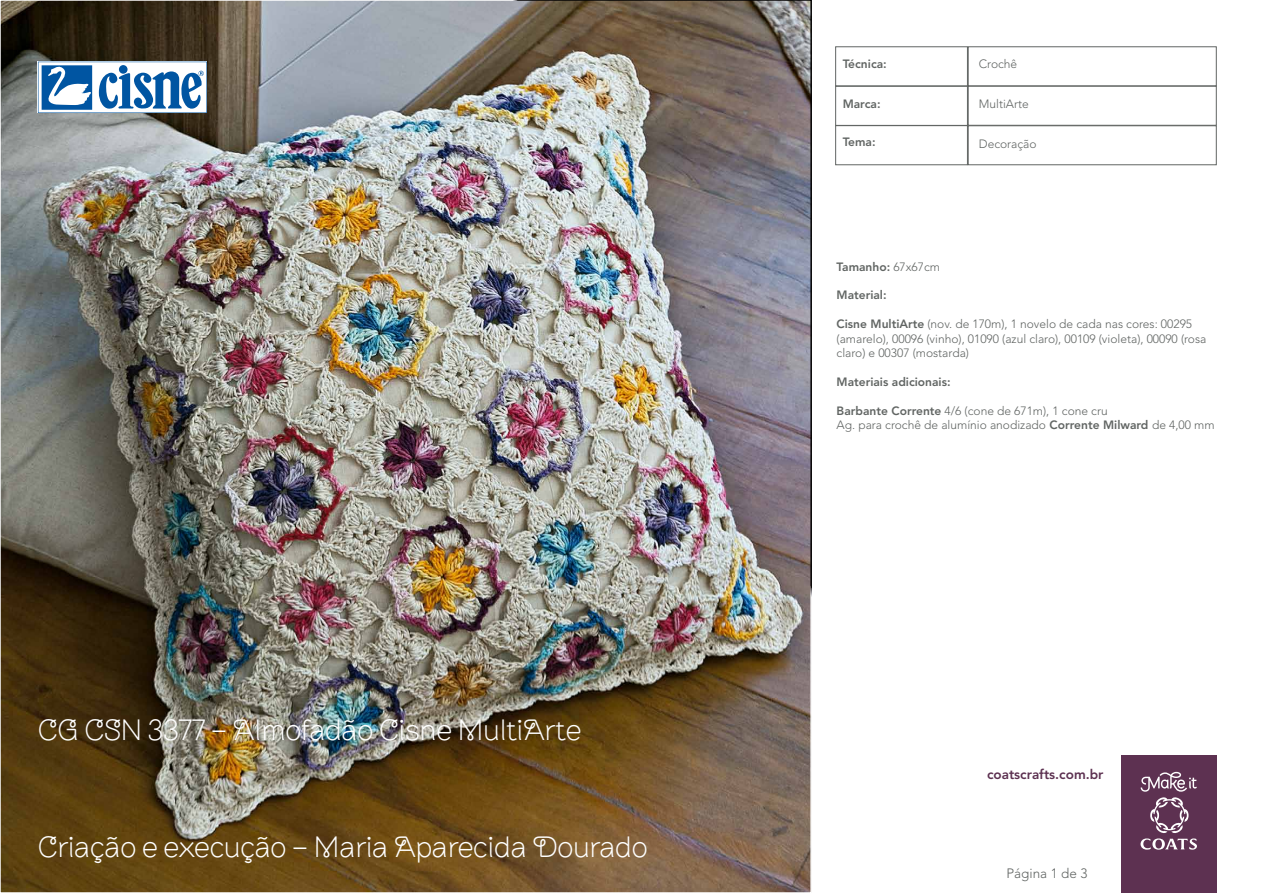
<style>
.page{position:relative;width:1263px;height:893px;background:#fff}
.page>*{position:absolute;margin:0;border:0;box-sizing:border-box;transform-origin:0 0}
.t1{font:300 30px "Brownstone Sans";color:#fff}
.t2{font:800 13.5px "Avenir LT Std";color:#5d3151}
.t3{font:300 13.5px "Avenir LT Std";color:#616563}
.t4{font:300 12px/14.4px "Avenir LT Std";color:#616563}
.t5{font:800 12px "Avenir LT Std";color:#616563}
.s1{font-weight:300}
.s2{font-weight:800}
</style>
<div class="page">
<img style="left:3px;top:3px;width:806px;height:887px">
<div style="left:1121px;top:756px;width:95px;height:137px;background:#5d3151"></div>
<svg style="left:1140px;top:772px;width:57px;height:78px"></svg>
<svg style="left:38px;top:62px;width:169px;height:51px"></svg>
<div style="left:968px;top:126px;width:248px;height:39px;border:1px solid #616563"></div>
<div style="left:835px;top:47px;width:133px;height:39px;border:1px solid #616563"></div>
<div style="left:835px;top:86px;width:133px;height:40px;border:1px solid #616563"></div>
<div style="left:835px;top:125px;width:133px;height:40px;border:1px solid #616563"></div>
<div style="left:968px;top:47px;width:248px;height:39px;border:1px solid #616563"></div>
<div style="left:968px;top:86px;width:248px;height:39px;border:1px solid #616563"></div>
<h1 class="t1" style="left:38px;top:712px;width:545px">CG CSN 3377 – Almofadão Cisne MultiArte</h1>
<h1 class="t1" style="left:38px;top:829px;width:611px">Criação e execução – Maria Aparecida Dourado</h1>
<p class="t5" style="left:843px;top:57px;width:46px">Técnica:</p>
<p class="t4" style="left:979px;top:57px;width:40px">Crochê</p>
<p class="t5" style="left:843px;top:96px;width:39px">Marca:</p>
<p class="t4" style="left:979px;top:96px;width:51px">MultiArte</p>
<p class="t5" style="left:843px;top:135px;width:34px">Tema:</p>
<p class="t4" style="left:979px;top:137px;width:59px">Decoração</p>
<p class="t5" style="left:836px;top:259px;width:105px">Tamanho: <span class="s1">67x67cm</span></p>
<p class="t5" style="left:836px;top:288px;width:52px">Material:</p>
<p class="t4" style="left:836px;top:317px;width:371px"><span class="s2">Cisne MultiArte</span> (nov. de 170m), 1 novelo de cada nas cores: 00295 (amarelo), 00096 (vinho), 01090 (azul claro), 00109 (violeta), 00090 (rosa claro) e 00307 (mostarda)</p>
<p class="t5" style="left:836px;top:375px;width:116px">Materiais adicionais:</p>
<p class="t4" style="left:836px;top:403px;width:379px"><span class="s2">Barbante Corrente</span> 4/6 (cone de 671m), 1 cone cru<br>Ag. para crochê de alumínio anodizado <span class="s2">Corrente Milward</span> de 4,00 mm</p>
<p class="t2" style="left:987px;top:766px;width:118px">coatscrafts.com.br</p>
<p class="t3" style="left:1006px;top:865px;width:83px">Página 1 de 3</p>
</div>
